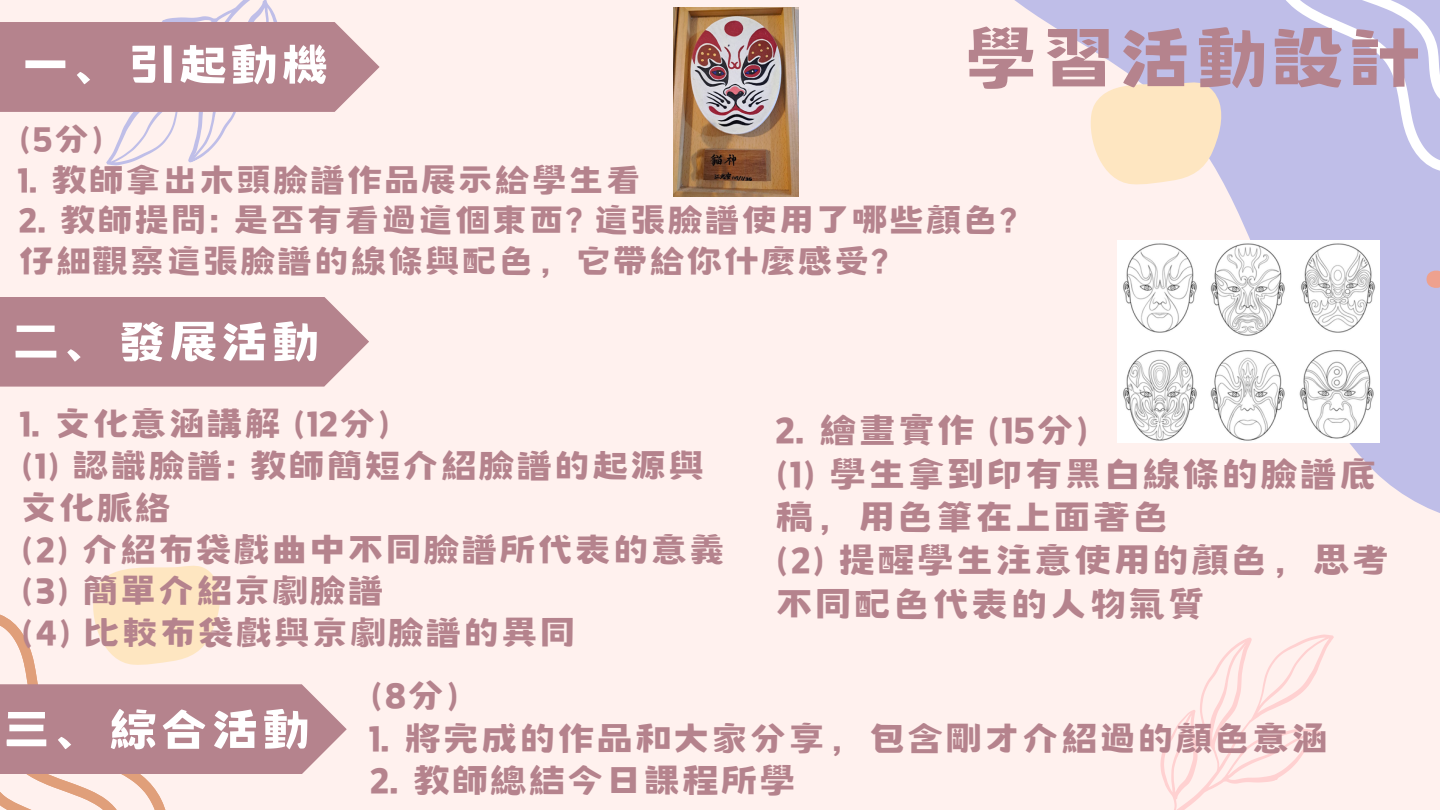
<style>
.page{position:relative;width:1440px;height:810px;background:#fff1ee}
.page>*{position:absolute;margin:0;border:0;box-sizing:border-box;transform-origin:0 0}
.t1{font:85.4px "Canva Sweet Heart CN";color:#b5838d}
.t2{font:56.6px "Canva Sweet Heart CN";color:#fff}
.t3{font:43.6px/43.3px "Canva Sweet Heart CN";color:#b5838d}
.t4{font:42.7px "Canva Sweet Heart CN";color:#b5838d}
.t5{font:42.2px/41.9px "Canva Sweet Heart CN";color:#b5838d}
.t6{font:41px/40.8px "Canva Sweet Heart CN";color:#b5838d}
</style>
<div class="page">
<svg style="left:798px;top:0;width:642px;height:513px"></svg>
<svg style="left:1056px;top:33px;width:192px;height:189px"></svg>
<svg style="left:1160px;top:634px;width:174px;height:176px"></svg>
<svg style="left:1266px;top:0;width:174px;height:107px;background:#c8c7eb"></svg>
<svg style="left:1213px;top:107px;width:227px;height:282px;background:#c3c1e8"></svg>
<svg style="left:106px;top:0;width:171px;height:166px"></svg>
<svg style="left:0;top:22px;width:380px;height:93px;background:#bb8c95"></svg>
<svg style="left:0;top:297px;width:369px;height:90px;background:#b98a93"></svg>
<svg style="left:0;top:565px;width:347px;height:245px"></svg>
<img style="left:1117px;top:240px;width:262px;height:203px">
<img style="left:674px;top:8px;width:124px;height:189px">
<p class="t2" style="left:20px;top:39px;width:312px">一、引起動機</p>
<p class="t1" style="left:962px;top:19px;width:462px">學習活動設計</p>
<h1 class="t6" style="left:18px;top:118px;width:88px">(5分)</h1>
<p class="t6" style="left:18px;top:159px;width:625px">1. 教師拿出木頭臉譜作品展示給學生看</p>
<p class="t6" style="left:18px;top:200px;width:1001px">2. 教師提問: 是否有看過這個東西? 這張臉譜使用了哪些顏色?仔細觀察這張臉譜的線條與配色，它帶給你什麼感受?</p>
<p class="t2" style="left:10px;top:316px;width:312px">二、發展活動</p>
<p class="t5" style="left:20px;top:402px;width:373px">1. 文化意涵講解 (12分)</p>
<h2 class="t5" style="left:20px;top:444px;width:687px">(1) 認識臉譜: 教師簡短介紹臉譜的起源與文化脈絡</h2>
<p class="t5" style="left:20px;top:528px;width:708px">(2) 介紹布袋戲曲中不同臉譜所代表的意義</p>
<p class="t5" style="left:20px;top:570px;width:366px">(3) 簡單介紹京劇臉譜</p>
<p class="t5" style="left:20px;top:612px;width:558px">(4) 比較布袋戲與京劇臉譜的異同</p>
<p class="t3" style="left:774px;top:408px;width:317px">2. 繪畫實作 (15分)</p>
<p class="t3" style="left:774px;top:452px;width:604px">(1) 學生拿到印有黑白線條的臉譜底稿，用色筆在上面著色</p>
<p class="t3" style="left:774px;top:538px;width:617px">(2) 提醒學生注意使用的顏色，思考不同配色代表的人物氣質</p>
<p class="t2" style="left:1px;top:704px;width:312px">三、綜合活動</p>
<h2 class="t4" style="left:369px;top:676px;width:93px">(8分)</h2>
<p class="t4" style="left:369px;top:719px;width:961px">1. 將完成的作品和大家分享，包含剛才介紹過的顏色意涵</p>
<p class="t4" style="left:369px;top:761px;width:429px">2. 教師總結今日課程所學</p>
</div>
